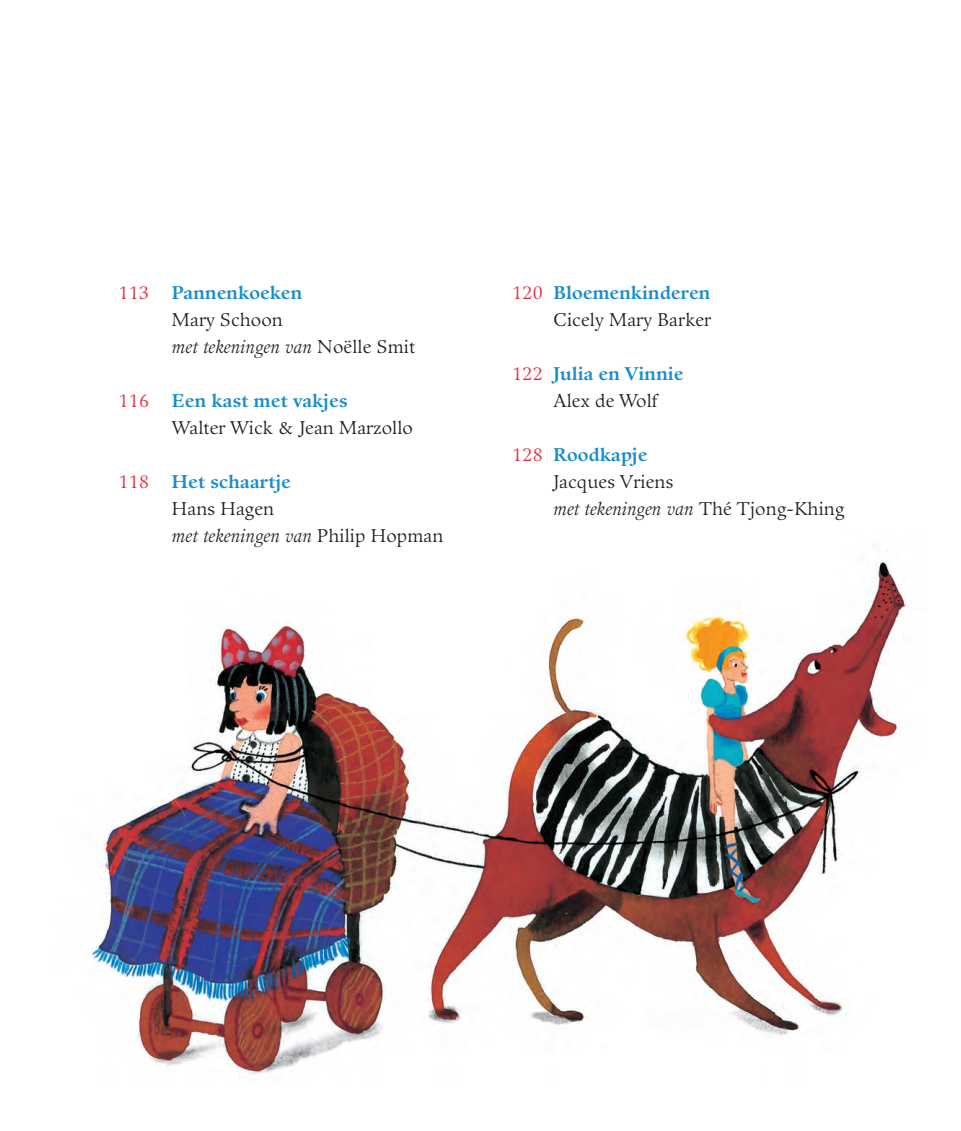
<style>
.page{position:relative;width:961px;height:1131px;background:#fff}
.page>*{position:absolute;margin:0;border:0;box-sizing:border-box;transform-origin:0 0}
.plat{font:italic 18px "Guardi";letter-spacing:.01em;color:#231f20}
.plat-2{font:18px "Guardi";letter-spacing:.01em;color:#231f20}
.plat-3{font:700 18px "Guardi";letter-spacing:.01em;color:#198ccd}
.plat-4{font:18px "Guardi";letter-spacing:.01em;color:#e62e3e}
.s1{font-style:normal}
</style>
<div class="page">
<img style="left:91px;top:561px;width:815px;height:513px">
<p class="plat-4" style="left:119px;top:281px;width:32px">113</p>
<p class="plat-4" style="left:119px;top:389px;width:32px">116</p>
<p class="plat-4" style="left:119px;top:470px;width:32px">118</p>
<p class="plat-3" style="left:172px;top:281px;width:132px">Pannenkoeken</p>
<p class="plat-2" style="left:172px;top:308px;width:112px">Mary Schoon</p>
<p class="plat" style="left:172px;top:336px;width:244px">met tekeningen van <span class="s1">Noëlle Smit</span></p>
<p class="plat-3" style="left:172px;top:389px;width:177px">Een kast met vakjes</p>
<p class="plat-2" style="left:172px;top:416px;width:242px">Walter Wick &amp; Jean Marzollo</p>
<p class="plat-3" style="left:172px;top:470px;width:120px">Het schaartje</p>
<p class="plat-2" style="left:172px;top:497px;width:104px">Hans Hagen</p>
<p class="plat" style="left:172px;top:525px;width:273px">met tekeningen van <span class="s1">Philip Hopman</span></p>
<p class="plat-4" style="left:512px;top:281px;width:32px">120</p>
<p class="plat-4" style="left:512px;top:362px;width:32px">122</p>
<p class="plat-3" style="left:553px;top:281px;width:158px">Bloemenkinderen</p>
<p class="plat-2" style="left:553px;top:308px;width:159px">Cicely Mary Barker</p>
<p class="plat-3" style="left:553px;top:362px;width:131px">Julia en Vinnie</p>
<p class="plat-2" style="left:553px;top:389px;width:106px">Alex de Wolf</p>
<p class="plat-4" style="left:512px;top:443px;width:32px">128</p>
<p class="plat-3" style="left:553px;top:443px;width:95px">Roodkapje</p>
<p class="plat-2" style="left:553px;top:470px;width:121px">Jacques Vriens</p>
<p class="plat" style="left:553px;top:498px;width:292px">met tekeningen van <span class="s1">Thé Tjong-Khing</span></p>
</div>
